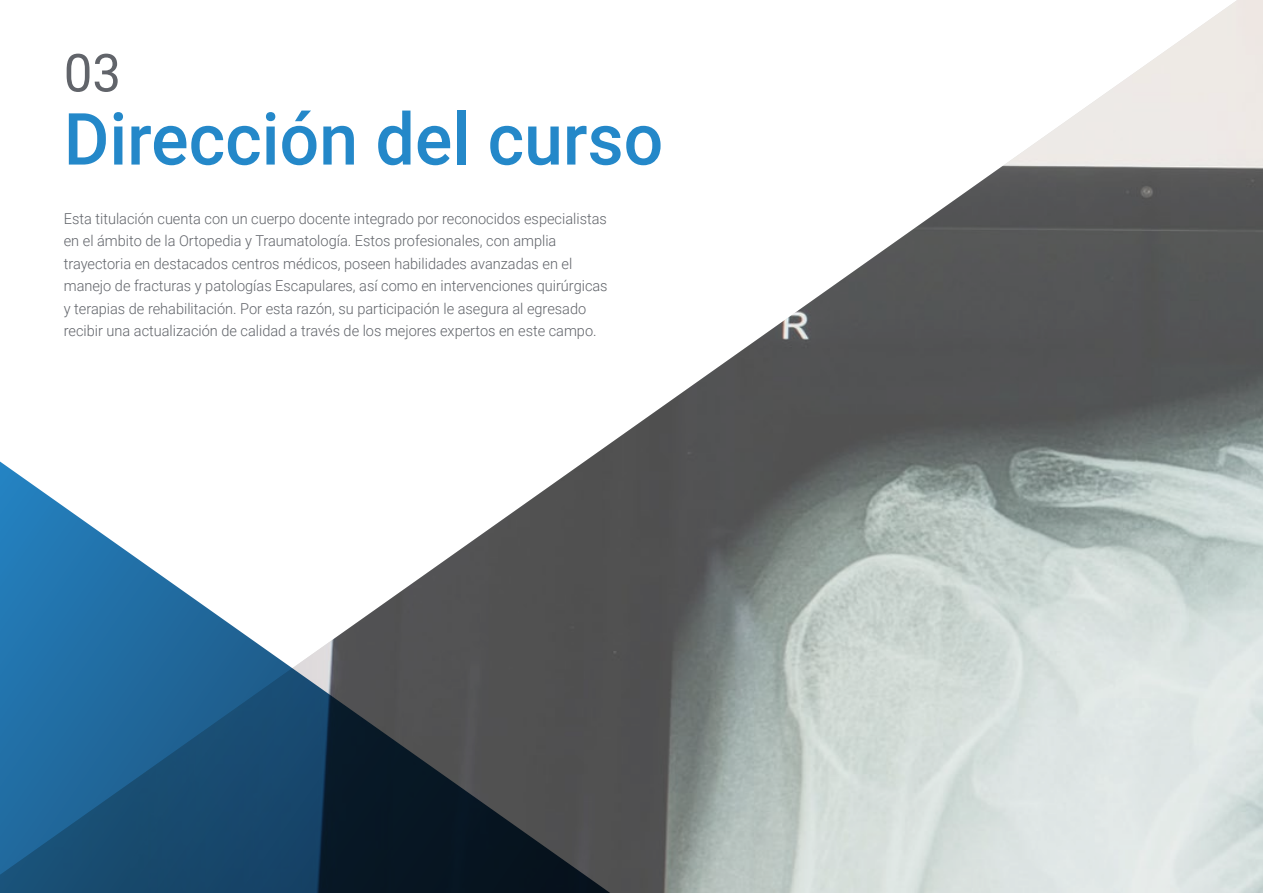
<style>
.page{position:relative;width:1263px;height:893px;background:#fff}
.page>*{position:absolute;margin:0;border:0;box-sizing:border-box;transform-origin:0 0}
.t1{font:500 72px "Roboto";color:#2488c9}
.t2{font:52.5px "Roboto";color:#61646a}
.t3{font:300 15px/22.5px "Roboto";color:#61646a}
</style>
<div class="page">
<img style="left:606px;top:0;width:657px;height:893px">
<svg style="left:0;top:446px;width:640px;height:447px"></svg>
<h2 class="t2" style="left:64px;top:36px;width:59px">03</h2>
<h1 class="t1" style="left:64px;top:89px;width:601px">Dirección del curso</h1>
<p class="t3" style="left:64px;top:207px;width:545px">Esta titulación cuenta con un cuerpo docente integrado por reconocidos especialistas en el ámbito de la Ortopedia y Traumatología. Estos profesionales, con amplia trayectoria en destacados centros médicos, poseen habilidades avanzadas en el manejo de fracturas y patologías Escapulares, así como en intervenciones quirúrgicas y terapias de rehabilitación. Por esta razón, su participación le asegura al egresado recibir una actualización de calidad a través de los mejores expertos en este campo.</p>
</div>
